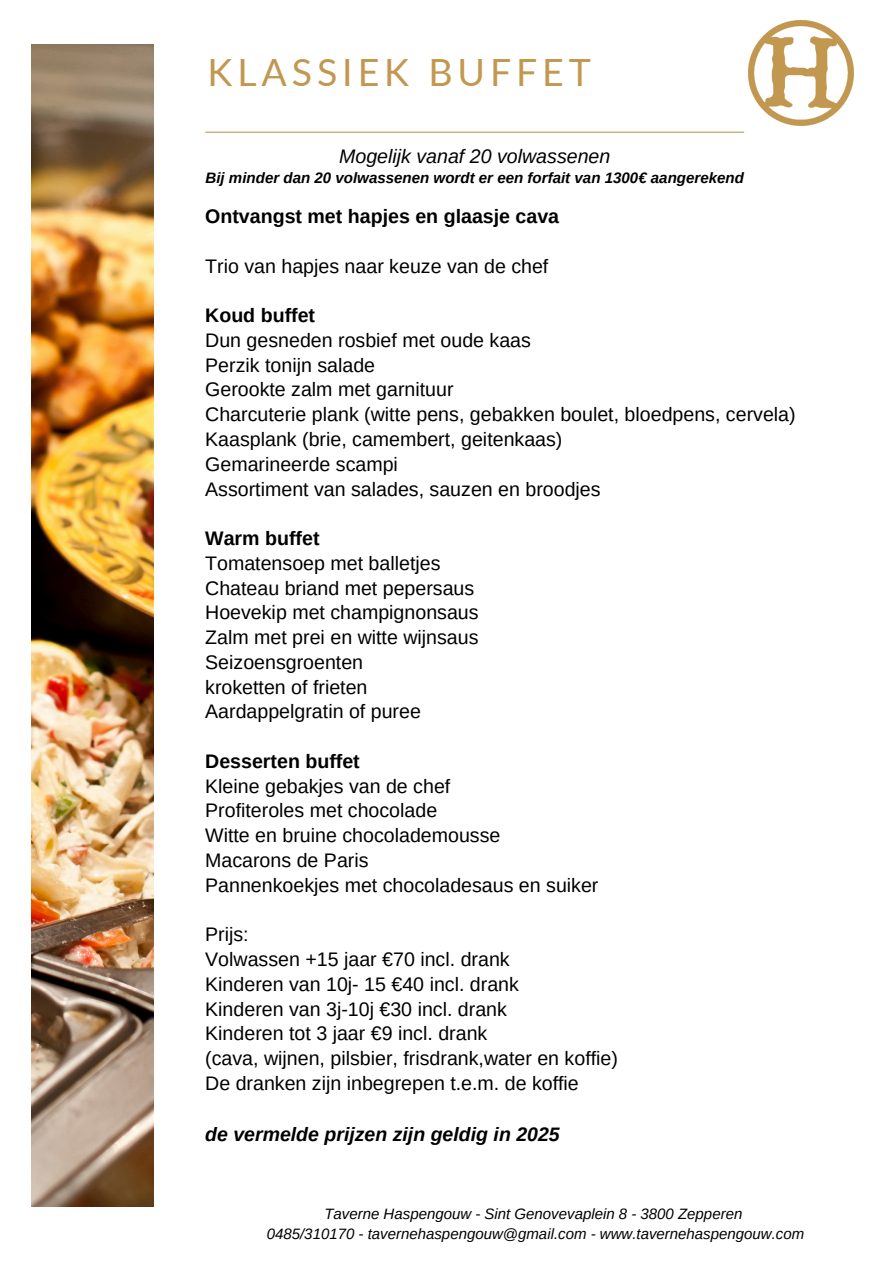
<style>
.page{position:relative;width:894px;height:1264px;background:#fff}
.page>*{position:absolute;margin:0;border:0;box-sizing:border-box;transform-origin:0 0}
.t1{font:37.5px "Lato";letter-spacing:.13em;color:#c29850}
.t2{font:19.65px/24.8px "Arimo";color:#000}
.t3{font:700 19.65px "Arimo";color:#000}
.t4{font:italic 19.65px "Arimo";color:#000}
.t5{font:italic 700 19.5px "Arimo";color:#000}
.t6{font:italic 700 15.15px "Arimo";color:#000}
.t7{font:italic 15px "Arimo";color:#000}
.s1{font-weight:700}
</style>
<div class="page">
<hr style="left:206px;top:132px;width:537px;height:1px;background:#c29850">
<img style="left:740px;top:19px;width:114px;height:114px">
<img style="left:32px;top:45px;width:121px;height:1161px">
<h3 class="t1" style="left:207px;top:49px;width:384px">KLASSIEK BUFFET</h3>
<h3 class="t4" style="left:339px;top:145px;width:273px">Mogelijk vanaf 20 volwassenen</h3>
<h3 class="t6" style="left:205px;top:170px;width:540px">Bij minder dan 20 volwassenen wordt er een forfait van 1300€ aangerekend</h3>
<p class="t3" style="left:205px;top:205px;width:355px">Ontvangst met hapjes en glaasje cava</p>
<p class="t2" style="left:205px;top:253px;width:344px">Trio van hapjes naar keuze van de chef</p>
<h1 class="t2" style="left:205px;top:303px;width:591px"><span class="s1">Koud buffet<br></span>Dun gesneden rosbief met oude kaas<br>Perzik tonijn salade<br>Gerookte zalm met garnituur<br>Charcuterie plank (witte pens, gebakken boulet, bloedpens, cervela)<br>Kaasplank (brie, camembert, geitenkaas)<br>Gemarineerde scampi<br>Assortiment van salades, sauzen en broodjes</h1>
<p class="t2" style="left:205px;top:526px;width:275px"><span class="s1">Warm buffet<br></span>Tomatensoep met balletjes<br>Chateau briand met pepersaus<br>Hoevekip met champignonsaus<br>Zalm met prei en witte wijnsaus<br>Seizoensgroenten<br>kroketten of frieten<br>Aardappelgratin of puree</p>
<p class="t2" style="left:205px;top:748px;width:394px"><span class="s1">Desserten buffet<br></span>Kleine gebakjes van de chef<br>Profiteroles met chocolade<br>Witte en bruine chocolademousse<br>Macarons de Paris<br>Pannenkoekjes met chocoladesaus en suiker</p>
<p class="t2" style="left:205px;top:922px;width:414px">Prijs:<br>Volwassen +15 jaar €70 incl. drank<br>Kinderen van 10j- 15 €40 incl. drank<br>Kinderen van 3j-10j €30 incl. drank<br>Kinderen tot 3 jaar €9 incl. drank<br>(cava, wijnen, pilsbier, frisdrank,water en koffie)<br>De dranken zijn inbegrepen t.e.m. de koffie</p>
<h3 class="t5" style="left:205px;top:1122px;width:356px">de vermelde prijzen zijn geldig in 2025</h3>
<h2 class="t7" style="left:324px;top:1205px;width:419px">Taverne Haspengouw - Sint Genovevaplein 8 - 3800 Zepperen</h2>
<h3 class="t7" style="left:267px;top:1225px;width:538px">0485/310170 - tavernehaspengouw@gmail.com - www.tavernehaspengouw.com</h3>
</div>
